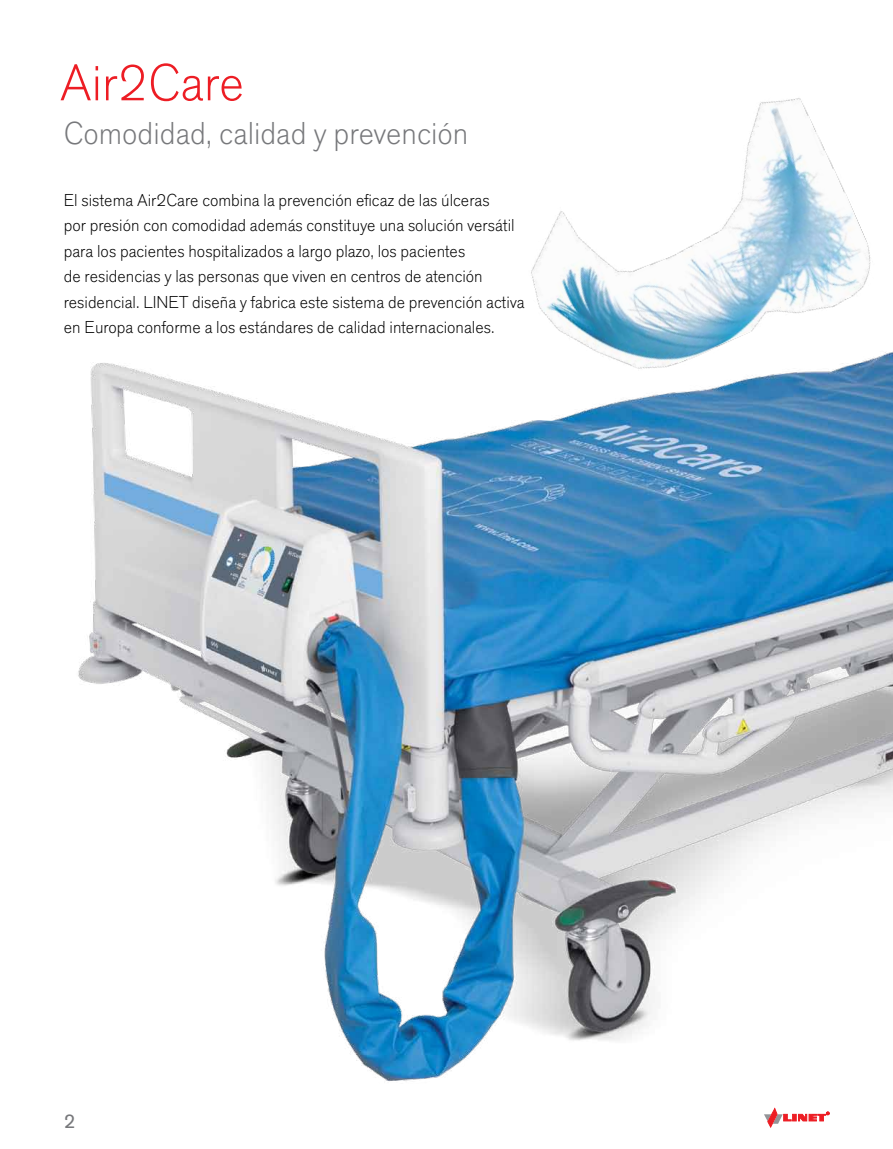
<style>
.page{position:relative;width:893px;height:1149px;background:#fff}
.page>*{position:absolute;margin:0;border:0;box-sizing:border-box;transform-origin:0 0}
.t1{font:300 54px "Accius TOT";color:#ed1d24}
.t2{font:300 33px "Accius TOT";color:#77787b}
.t3{font:21px "Accius TOT";color:#77787b}
.t4{font:300 18px/25.5px "Accius TOT";color:#000}
</style>
<div class="page">
<img style="left:78px;top:363px;width:815px;height:765px">
<img style="left:489px;top:98px;width:404px;height:327px">
<svg style="left:764px;top:1108px;width:65px;height:18px"></svg>
<h1 class="t1" style="left:60px;top:53px;width:186px">Air2Care</h1>
<h2 class="t2" style="left:64px;top:114px;width:406px">Comodidad, calidad y prevención</h2>
<p class="t4" style="left:64px;top:187px;width:462px">El sistema Air2Care combina la prevención eficaz de las úlceras<br>por presión con comodidad además constituye una solución versátil para los pacientes hospitalizados a largo plazo, los pacientes<br>de residencias y las personas que viven en centros de atención residencial. LINET diseña y fabrica este sistema de prevención activa en Europa conforme a los estándares de calidad internacionales.</p>
<p class="t3" style="left:64px;top:1108px;width:13px">2</p>
</div>
